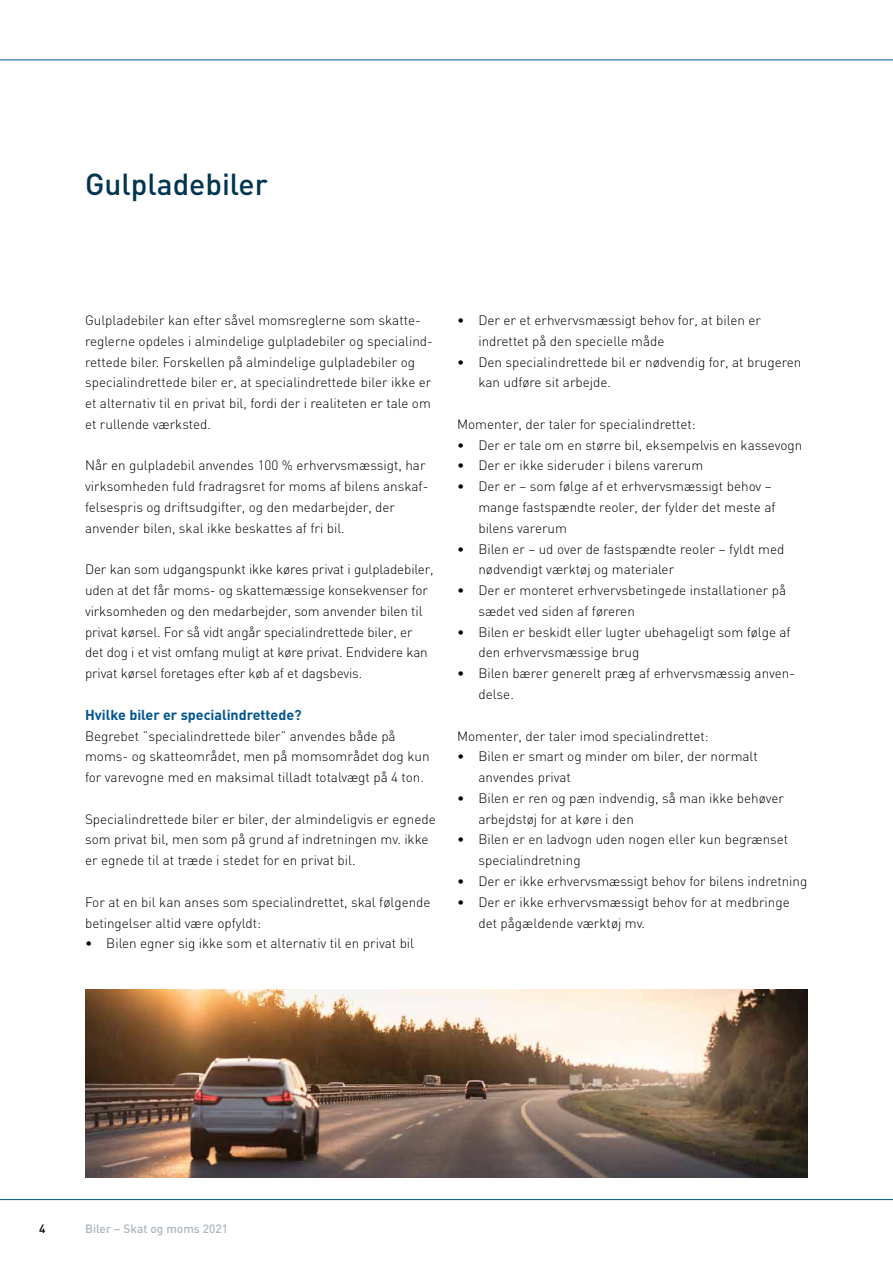
<style>
.page{position:relative;width:893px;height:1263px;background:#fff}
.page>*{position:absolute;margin:0;border:0;box-sizing:border-box;transform-origin:0 0}
.t1{font:500 30px "DIN";color:#003550}
.t2{font:700 14.25px "DIN";color:#00548f}
.t3{font:300 13.5px/20.9px "DIN";color:#000}
.t4{font:500 12px "DIN";color:#abb7bd}
.t5{font:500 12px "DIN";color:#000}
</style>
<div class="page">
<hr style="left:0;top:60px;width:893px;height:1px;background:#00548f">
<hr style="left:0;top:1199px;width:893px;height:1px;background:#00548f">
<img style="left:85px;top:990px;width:723px;height:188px">
<h1 class="t1" style="left:85px;top:165px;width:184px">Gulpladebiler</h1>
<p class="t3" style="left:85px;top:310px;width:349px">Gulpladebiler kan efter såvel momsreglerne som skatte&shy;reglerne opdeles i almindelige gulpladebiler og specialind&shy;rettede biler. Forskellen på almindelige gulpladebiler og specialindrettede biler er, at specialindrettede biler ikke er et alternativ til en privat bil, fordi der i realiteten er tale om et rullende værksted.</p>
<p class="t3" style="left:85px;top:455px;width:345px">Når en gulpladebil anvendes 100 % erhvervsmæssigt, har virksomheden fuld fradragsret for moms af bilens anskaf&shy;felsespris og driftsudgifter, og den medarbejder, der anvender bilen, skal ikke beskattes af fri bil.</p>
<p class="t3" style="left:85px;top:559px;width:350px">Der kan som udgangspunkt ikke køres privat i gulpladebiler, uden at det får moms- og skattemæssige konsekvenser for virksomheden og den medarbejder, som anvender bilen til privat kørsel. For så vidt angår specialindrettede biler, er det dog i et vist omfang muligt at køre privat. Endvidere kan privat kørsel foretages efter køb af et dagsbevis.</p>
<p class="t2" style="left:85px;top:705px;width:218px">Hvilke biler er specialindrettede?</p>
<p class="t3" style="left:85px;top:725px;width:346px">Begrebet ”specialindrettede biler” anvendes både på moms- og skatteområdet, men på momsområdet dog kun for varevogne med en maksimal tilladt totalvægt på 4 ton.</p>
<p class="t3" style="left:85px;top:808px;width:352px">Specialindrettede biler er biler, der almindeligvis er egnede som privat bil, men som på grund af indretningen mv. ikke er egnede til at træde i stedet for en privat bil.</p>
<p class="t3" style="left:85px;top:891px;width:347px">For at en bil kan anses som specialindrettet, skal følgende betingelser altid være opfyldt:</p>
<p class="t3" style="left:85px;top:933px;width:331px">• Bilen egner sig ikke som et alternativ til en privat bil</p>
<p class="t3" style="left:478px;top:310px;width:284px;text-indent:-21px">• Der er et erhvervsmæssigt behov for, at bilen er indrettet på den specielle måde</p>
<p class="t3" style="left:478px;top:351px;width:325px;text-indent:-21px">• Den specialindrettede bil er nødvendig for, at brugeren kan udføre sit arbejde.</p>
<p class="t3" style="left:457px;top:413px;width:240px">Momenter, der taler for specialindrettet:</p>
<p class="t3" style="left:457px;top:434px;width:347px">• Der er tale om en større bil, eksempelvis en kassevogn</p>
<p class="t3" style="left:457px;top:455px;width:248px">• Der er ikke sideruder i bilens varerum</p>
<p class="t3" style="left:478px;top:476px;width:299px;text-indent:-21px">• Der er – som følge af et erhvervsmæssigt behov – mange fastspændte reoler, der fylder det meste af bilens varerum</p>
<p class="t3" style="left:478px;top:538px;width:307px;text-indent:-21px">• Bilen er – ud over de fastspændte reoler – fyldt med nødvendigt værktøj og materialer</p>
<p class="t3" style="left:478px;top:580px;width:309px;text-indent:-21px">• Der er monteret erhvervsbetingede installationer på sædet ved siden af føreren</p>
<p class="t3" style="left:478px;top:621px;width:314px;text-indent:-21px">• Bilen er beskidt eller lugter ubehageligt som følge af den erhvervsmæssige brug</p>
<p class="t3" style="left:478px;top:663px;width:318px;text-indent:-21px">• Bilen bærer generelt præg af erhvervsmæssig anven&shy;delse.</p>
<p class="t3" style="left:457px;top:725px;width:253px">Momenter, der taler imod specialindrettet:</p>
<p class="t3" style="left:478px;top:746px;width:281px;text-indent:-21px">• Bilen er smart og minder om biler, der normalt anvendes privat</p>
<p class="t3" style="left:478px;top:787px;width:307px;text-indent:-21px">• Bilen er ren og pæn indvendig, så man ikke behøver arbejdstøj for at køre i den</p>
<p class="t3" style="left:478px;top:829px;width:311px;text-indent:-21px">• Bilen er en ladvogn uden nogen eller kun begrænset specialindretning</p>
<p class="t3" style="left:457px;top:870px;width:352px">• Der er ikke erhvervsmæssigt behov for bilens indretning</p>
<p class="t3" style="left:478px;top:891px;width:313px;text-indent:-21px">• Der er ikke erhvervsmæssigt behov for at medbringe det pågældende værktøj mv.</p>
<p class="t5" style="left:39px;top:1220px;width:8px">4</p>
<p class="t4" style="left:85px;top:1220px;width:145px">Biler – Skat og moms 2021</p>
</div>
